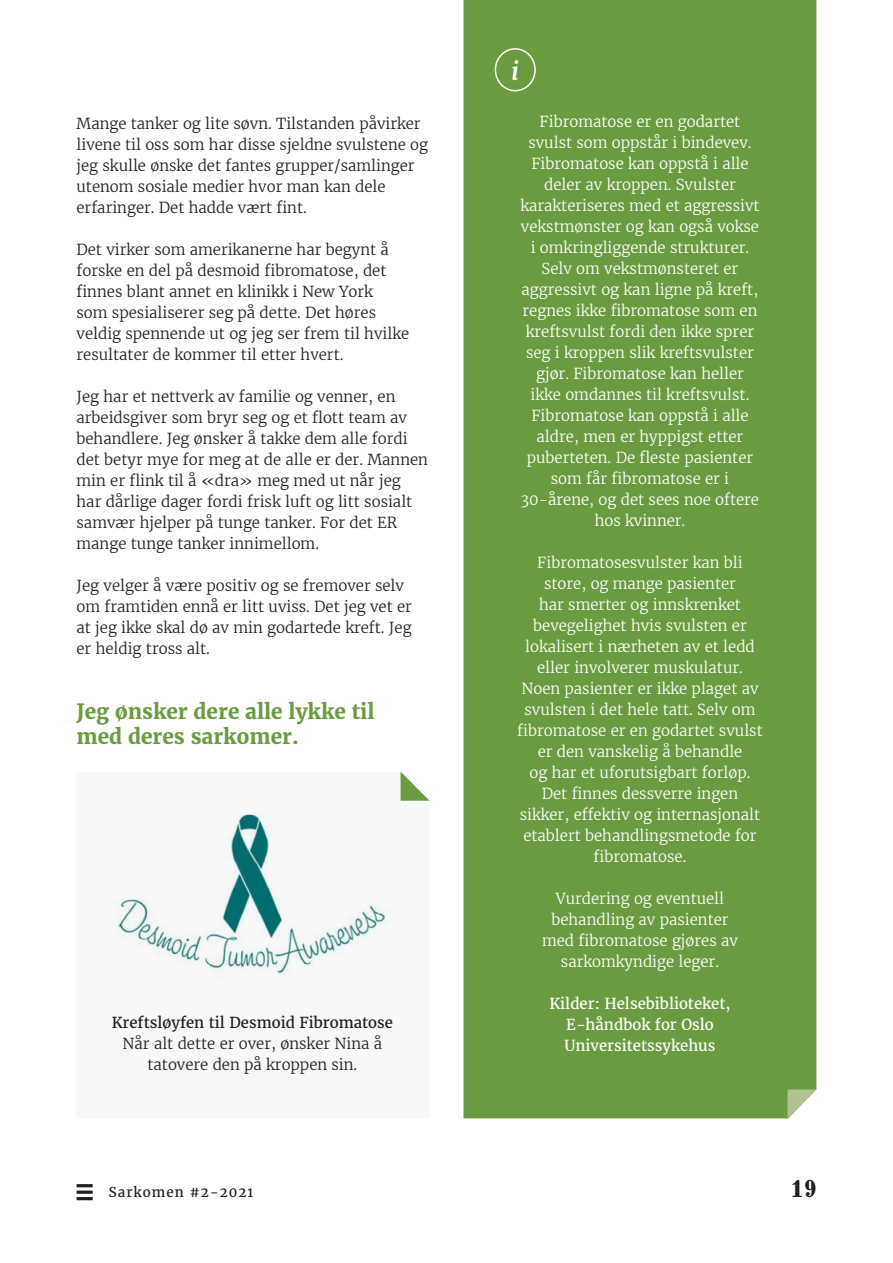
<style>
.page{position:relative;width:893px;height:1263px;background:#fff}
.page>*{position:absolute;margin:0;border:0;box-sizing:border-box;transform-origin:0 0}
.t1{font:500 24px "John Hancock CP";color:#231f20}
.t2{font:italic 700 24px "Merriweather";color:#fff}
.t3{font:700 20.7px/24.9px "Merriweather";color:#6a9b40}
.t4{font:300 15px/21px "Merriweather";color:#fff;text-align:center}
.t5{font:300 15px/21px "Merriweather";color:#231f20}
.t6{font:15px/21px "Merriweather";color:#fff;text-align:center}
.t7{font:15px "Merriweather";color:#231f20}
.t8{font:13.5px "Merriweather";letter-spacing:.075em;color:#231f20}
</style>
<div class="page">
<svg style="left:77px;top:1184px;width:16px;height:16px"></svg>
<svg style="left:401px;top:772px;width:28px;height:29px"></svg>
<img style="left:114px;top:814px;width:277px;height:165px">
<div style="left:463px;top:0;width:353px;height:1118px;background:#6a9b40"></div>
<svg style="left:787px;top:1089px;width:29px;height:29px"></svg>
<div style="left:495px;top:48px;width:41px;height:43px;border:2px solid #fff;border-radius:50%"></div>
<p class="t5" style="left:77px;top:113px;width:353px">Mange tanker og lite søvn. Tilstanden påvirker livene til oss som har disse sjeldne svulstene og jeg skulle ønske det fantes grupper/samlinger utenom sosiale medier hvor man kan dele erfaringer. Det hadde vært fint.</p>
<p class="t5" style="left:77px;top:239px;width:334px">Det virker som amerikanerne har begynt å forske en del på desmoid fibromatose, det finnes blant annet en klinikk i New York<br>som spesialiserer seg på dette. Det høres veldig spennende ut og jeg ser frem til hvilke resultater de kommer til etter hvert.</p>
<p class="t5" style="left:77px;top:386px;width:353px">Jeg har et nettverk av familie og venner, en arbeidsgiver som bryr seg og et flott team av behandlere. Jeg ønsker å takke dem alle fordi det betyr mye for meg at de alle er der. Mannen min er flink til å «dra» meg med ut når jeg har dårlige dager fordi frisk luft og litt sosialt samvær hjelper på tunge tanker. For det ER mange tunge tanker innimellom.</p>
<p class="t5" style="left:77px;top:575px;width:337px">Jeg velger å være positiv og se fremover selv om framtiden ennå er litt uviss. Det jeg vet er at jeg ikke skal dø av min godartede kreft. Jeg er heldig tross alt.</p>
<h2 class="t3" style="left:77px;top:699px;width:300px">Jeg ønsker dere alle lykke til med deres sarkomer.</h2>
<p class="t7" style="left:112px;top:1013px;width:283px">Kreftsløyfen til Desmoid Fibromatose</p>
<p class="t5" style="left:123px;top:1033px;width:261px;text-align:center">Når alt dette er over, ønsker Nina å tatovere den på kroppen sin.</p>
<h1 class="t2" style="left:511px;top:56px;width:9px">i</h1>
<p class="t4" style="left:520px;top:111px;width:241px">Fibromatose er en godartet svulst som oppstår i bindevev.<br>Fibromatose kan oppstå i alle deler av kroppen. Svulster karakteriseres med et aggressivt vekstmønster og kan også vokse i omkringliggende strukturer.<br>Selv om vekstmønsteret er aggressivt og kan ligne på kreft, regnes ikke fibromatose som en kreftsvulst fordi den ikke sprer seg i kroppen slik kreftsvulster gjør. Fibromatose kan heller ikke omdannes til kreftsvulst.<br>Fibromatose kan oppstå i alle aldre, men er hyppigst etter puberteten. De fleste pasienter som får fibromatose er i<br>30-årene, og det sees noe oftere hos kvinner.</p>
<p class="t4" style="left:517px;top:552px;width:247px">Fibromatosesvulster kan bli store, og mange pasienter<br>har smerter og innskrenket bevegelighet hvis svulsten er lokalisert i nærheten av et ledd eller involverer muskulatur.<br>Noen pasienter er ikke plaget av svulsten i det hele tatt. Selv om fibromatose er en godartet svulst er den vanskelig å behandle<br>og har et uforutsigbart forløp.<br>Det finnes dessverre ingen sikker, effektiv og internasjonalt etablert behandlingsmetode for fibromatose.</p>
<p class="t4" style="left:542px;top:888px;width:197px">Vurdering og eventuell behandling av pasienter med fibromatose gjøres av sarkomkyndige leger.</p>
<p class="t6" style="left:549px;top:993px;width:183px">Kilder: Helsebiblioteket,<br>E-håndbok for Oslo<br>Universitetssykehus</p>
<p class="t8" style="left:109px;top:1184px;width:146px">Sarkomen #2-2021</p>
<h1 class="t1" style="left:792px;top:1175px;width:26px">19</h1>
</div>
